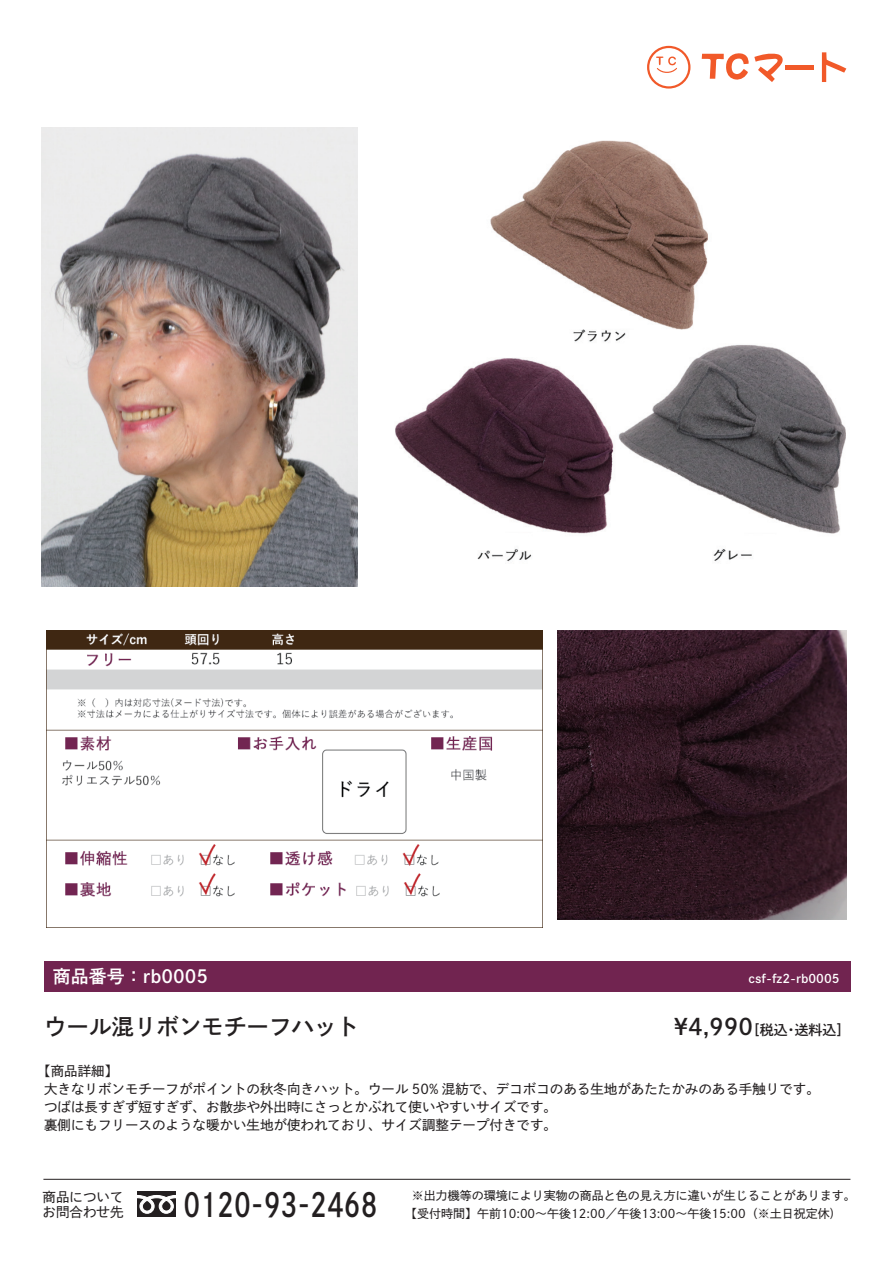
<style>
.page{position:relative;width:893px;height:1263px;background:#fff}
.page>*{position:absolute;margin:0;border:0;box-sizing:border-box;transform-origin:0 0}
.t1{font:32.55px "DNP Shuei Go Kin Std B";color:#231f20;scale:.8 1}
.t2{font:22.5px "DNP Shuei Go Kin Std B";color:#231f20}
.t3{font:18px "DNP Shuei Go Kin Std B";color:#fff}
.t4{font:13.95px "DNP Shuei Go Kin Std B";color:#231f20}
.t5{font:13.5px/18px "DNP Shuei Go Kin Std M";color:#231f20}
.t6{font:12px "DNP Shuei Go Kin Std M";color:#231f20}
.t7{font:12px "DNP Shuei Go Kin Std B";color:#fff}
.s1{font-size:22.5px}
</style>
<div class="page">
<img style="left:395px;top:140px;width:451px;height:422px">
<img style="left:557px;top:630px;width:289px;height:289px">
<img style="left:46px;top:630px;width:496px;height:297px">
<img style="left:41px;top:128px;width:317px;height:459px">
<div style="left:44px;top:961px;width:806px;height:31px;background:#712450"></div>
<div style="left:137px;top:1191px;width:39px;height:26px;background:#231f20"></div>
<svg style="left:137px;top:1195px;width:39px;height:19px"></svg>
<hr style="left:43px;top:1179px;width:807px;height:1px;background:#231f20">
<svg style="left:822px;top:52px;width:24px;height:30px"></svg>
<svg style="left:702px;top:53px;width:81px;height:29px"></svg>
<div style="left:785px;top:65px;width:28px;height:5px;background:#f15929"></div>
<svg style="left:647px;top:46px;width:43px;height:43px"></svg>
<div style="left:649px;top:48px;width:39px;height:38px;background:#fff;border-radius:50%"></div>
<svg style="left:656px;top:56px;width:21px;height:17px"></svg>
<h3 class="t3" style="left:53px;top:964px;width:157px">商品番号：rb0005</h3>
<p class="t7" style="left:748px;top:970px;width:93px">csf-fz2-rb0005</p>
<h2 class="t2" style="left:44px;top:1011px;width:316px">ウール混リボンモチーフハット</h2>
<p class="t4" style="left:674px;top:1020px;width:178px"><span class="s1">¥4,990</span>［税込・送料込］</p>
<p class="t5" style="left:44px;top:1062px;width:777px;text-indent:-7px">【商品詳細】<br>大きなリボンモチーフがポイントの秋冬向きハット。ウール 50% 混紡で、デコボコのある生地があたたかみのある手触りです。つばは長すぎず短すぎず、お散歩や外出時にさっとかぶれて使いやすいサイズです。<br>裏側にもフリースのような暖かい生地が使われており、サイズ調整テープ付きです。</p>
<p class="t5" style="left:43px;top:1189px;width:82px;line-height:15px">商品についてお問合わせ先</p>
<h1 class="t1" style="left:184px;top:1182px;width:244px">0120-93-2468</h1>
<p class="t6" style="left:412px;top:1188px;width:445px">※出力機等の環境により実物の商品と色の見え方に違いが生じることがあります。</p>
<p class="t6" style="left:411px;top:1205px;width:436px">【受付時間】午前10:00～午後12:00／午後13:00～午後15:00（※土日祝定休)　</p>
</div>
